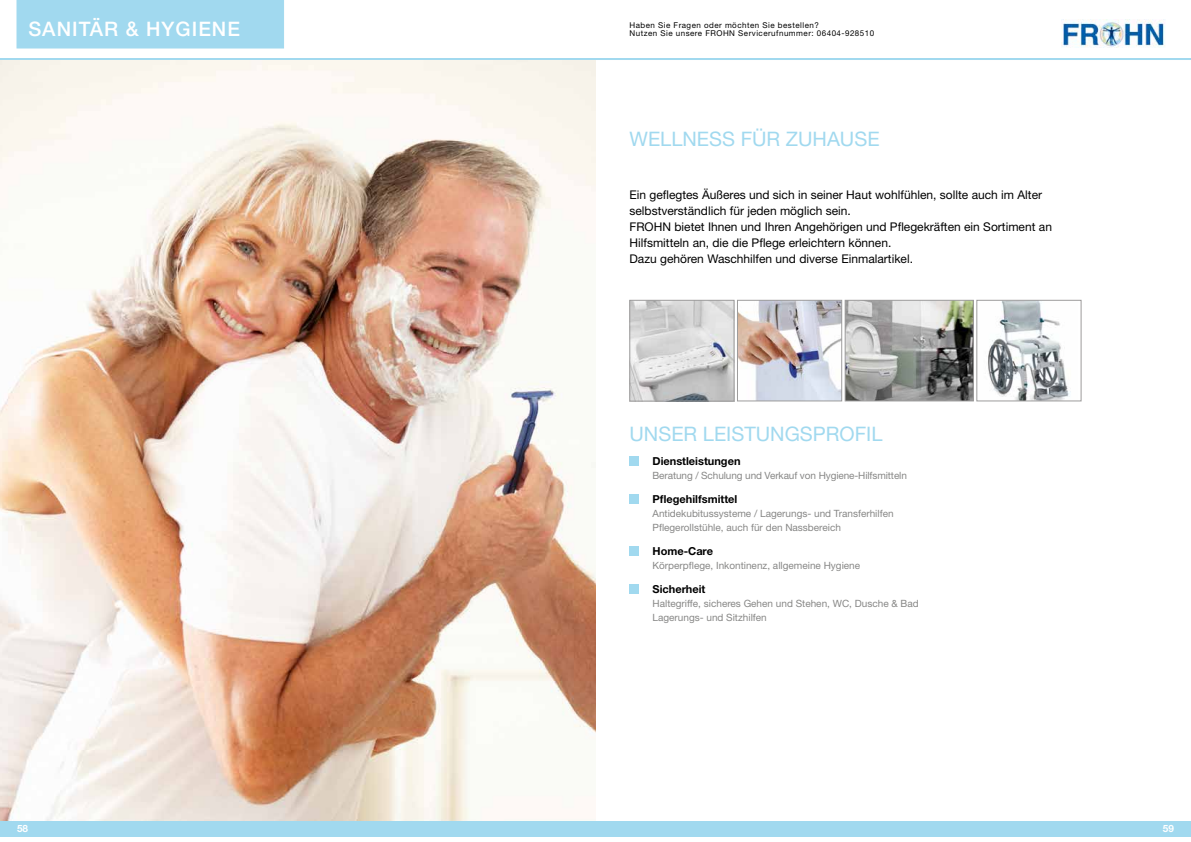
<style>
.page{position:relative;width:1191px;height:842px;background:#fff}
.page>*{position:absolute;margin:0;border:0;box-sizing:border-box;transform-origin:0 0}
.t1{font:20px "Helvetica Neue LT Std";color:#a1d9ef}
.t2{font:500 20px "Helvetica Neue LT Std";letter-spacing:.05em;color:#fff}
.t3{font:12px/16px "Helvetica Neue LT Std";color:#000}
.t4{font:700 11px "Helvetica Neue LT Std";color:#000}
.t5{font:10px/14px "Helvetica Neue LT Std";color:#878786}
.t6{font:700 10px "Helvetica Neue LT Std";color:#fff}
.t7{font:8px/8.5px "Helvetica Neue LT Std";letter-spacing:.06em;color:#000}
</style>
<div class="page">
<img style="left:1061px;top:20px;width:104px;height:28px">
<div style="left:17px;top:0;width:267px;height:48px;background:#a1d9ef"></div>
<hr style="left:0;top:58px;width:1191px;height:2px;background:#a1d9ef">
<div style="left:0;top:821px;width:1191px;height:15px;background:#a1d9ef"></div>
<img style="left:0;top:60px;width:595px;height:761px">
<div style="left:629px;top:456px;width:10px;height:9px;background:#a1d9ef"></div>
<div style="left:629px;top:494px;width:10px;height:9px;background:#a1d9ef"></div>
<div style="left:629px;top:546px;width:10px;height:9px;background:#a1d9ef"></div>
<div style="left:629px;top:584px;width:10px;height:9px;background:#a1d9ef"></div>
<img style="left:631px;top:302px;width:101px;height:97px">
<div style="left:629px;top:300px;width:105px;height:101px;border:1px solid #9d9c9c"></div>
<img style="left:739px;top:302px;width:101px;height:97px">
<div style="left:737px;top:300px;width:105px;height:101px;border:1px solid #9d9c9c"></div>
<img style="left:847px;top:302px;width:124px;height:97px">
<div style="left:845px;top:300px;width:128px;height:101px;border:1px solid #9d9c9c"></div>
<img style="left:988px;top:302px;width:83px;height:97px">
<div style="left:976px;top:300px;width:105px;height:101px;border:1px solid #9d9c9c"></div>
<h1 class="t2" style="left:28px;top:17px;width:213px">SANITÄR &amp; HYGIENE</h1>
<p class="t7" style="left:629px;top:20px;width:246px">Haben Sie Fragen oder möchten Sie bestellen?<br>Nutzen Sie unsere FROHN Servicerufnummer: 06404-928510</p>
<h1 class="t1" style="left:629px;top:127px;width:251px">WELLNESS FÜR ZUHAUSE</h1>
<p class="t3" style="left:629px;top:186px;width:424px">Ein geflegtes Äußeres und sich in seiner Haut wohlfühlen, sollte auch im Alter selbstverständlich für jeden möglich sein.<br>FROHN bietet Ihnen und Ihren Angehörigen und Pflegekräften ein Sortiment an Hilfsmitteln an, die die Pflege erleichtern können.<br>Dazu gehören Waschhilfen und diverse Einmalartikel.</p>
<h1 class="t1" style="left:629px;top:422px;width:254px">UNSER LEISTUNGSPROFIL</h1>
<p class="t4" style="left:652px;top:455px;width:89px">Dienstleistungen</p>
<p class="t5" style="left:652px;top:469px;width:256px">Beratung / Schulung und Verkauf von Hygiene-Hilfsmitteln</p>
<p class="t4" style="left:652px;top:493px;width:86px">Pflegehilfsmittel</p>
<p class="t5" style="left:652px;top:507px;width:242px">Antidekubitussysteme / Lagerungs- und Transferhilfen<br>Pflegerollstühle, auch für den Nassbereich</p>
<p class="t4" style="left:652px;top:545px;width:62px">Home-Care</p>
<p class="t5" style="left:652px;top:559px;width:209px">Körperpflege, Inkontinenz, allgemeine Hygiene</p>
<p class="t4" style="left:652px;top:583px;width:54px">Sicherheit</p>
<p class="t5" style="left:652px;top:597px;width:268px">Haltegriffe, sicheres Gehen und Stehen, WC, Dusche &amp; Bad<br>Lagerungs- und Sitzhilfen</p>
<p class="t6" style="left:17px;top:823px;width:13px">58</p>
<p class="t6" style="left:1162px;top:823px;width:13px">59</p>
</div>
